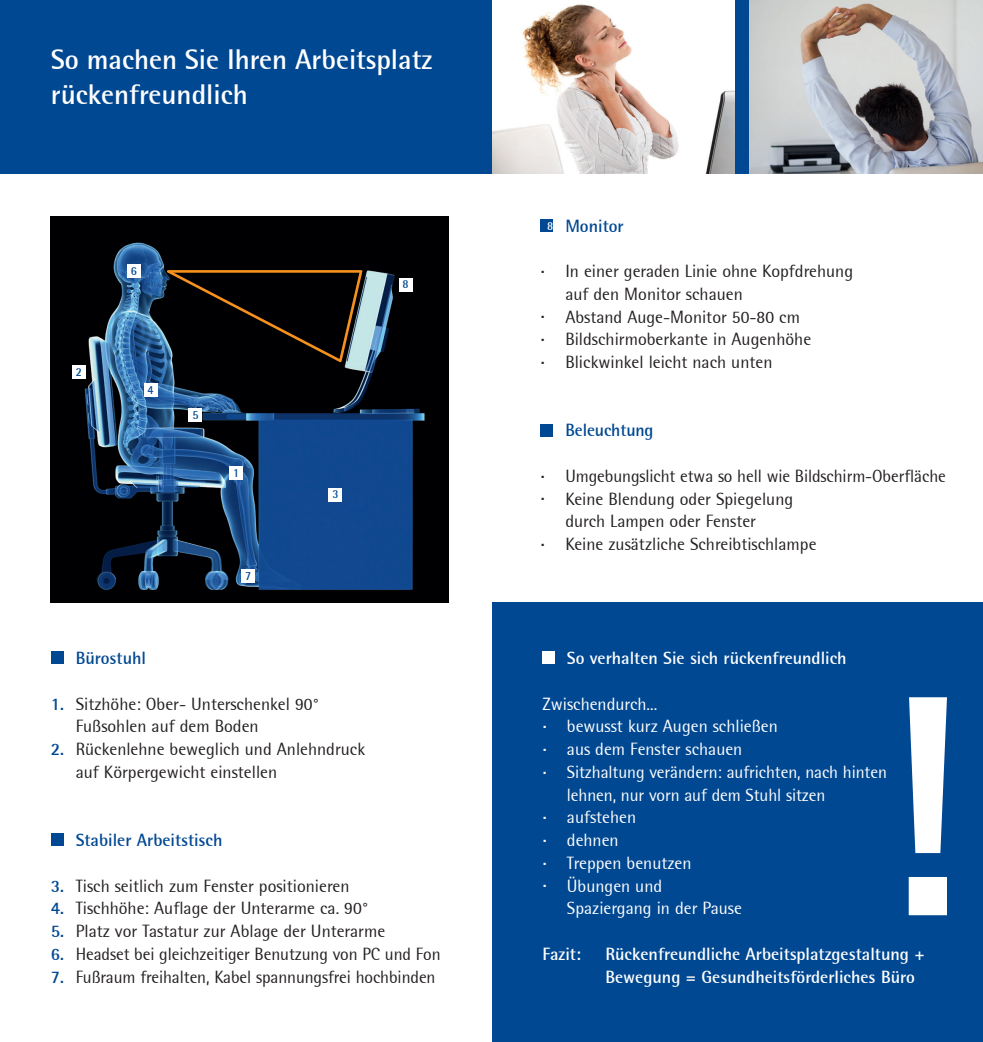
<style>
.page{position:relative;width:983px;height:1042px;background:#fff}
.page>*{position:absolute;margin:0;border:0;box-sizing:border-box;transform-origin:0 0}
.t1{font:700 28px/35px "Rotis Semi Sans";color:#fff}
.t2{font:17.5px/22.8px "Rotis Semi Sans";color:#231f20}
.t3{font:17.5px "Rotis Semi Sans";color:#fff}
.t4{font:700 17.5px/22.8px "Rotis Semi Sans";color:#fff}
.t5{font:700 17.5px "Rotis Semi Sans";color:#014892}
.t6{font:700 12.25px "Rotis Semi Sans";color:#014892;scale:.93 1}
.t7{font:700 12.25px "Rotis Semi Sans";color:#fff;scale:.93 1}
.s1{font-weight:700;color:#014892}
.s2{font-size:22.75px}
</style>
<div class="page">
<div style="left:492px;top:603px;width:490px;height:439px;background:#014892"></div>
<img style="left:51px;top:216px;width:397px;height:387px">
<div style="left:0;top:0;width:982px;height:174px;background:#014892"></div>
<div style="left:540px;top:219px;width:12px;height:13px;background:#014892"></div>
<div style="left:540px;top:424px;width:12px;height:12px;background:#014892"></div>
<div style="left:51px;top:651px;width:12px;height:13px;background:#014892"></div>
<div style="left:51px;top:833px;width:12px;height:13px;background:#014892"></div>
<div style="left:542px;top:651px;width:12px;height:13px;background:#fff"></div>
<img style="left:749px;top:0;width:233px;height:174px">
<svg style="left:229px;top:467px;width:14px;height:13px"></svg>
<svg style="left:72px;top:366px;width:14px;height:13px"></svg>
<svg style="left:329px;top:488px;width:13px;height:13px"></svg>
<svg style="left:144px;top:384px;width:13px;height:13px"></svg>
<svg style="left:189px;top:408px;width:13px;height:13px"></svg>
<svg style="left:127px;top:265px;width:13px;height:13px"></svg>
<svg style="left:399px;top:278px;width:13px;height:13px"></svg>
<img style="left:492px;top:0;width:242px;height:174px">
<svg style="left:908px;top:697px;width:38px;height:218px"></svg>
<svg style="left:241px;top:570px;width:14px;height:13px"></svg>
<svg style="left:166px;top:268px;width:198px;height:96px;background:#17120e"></svg>
<h1 class="t1" style="left:51px;top:42px;width:383px">So machen Sie Ihren Arbeitsplatz rückenfreundlich</h1>
<p class="t6" style="left:76px;top:364px;width:8px">2</p>
<p class="t6" style="left:131px;top:264px;width:8px">6</p>
<p class="t6" style="left:147px;top:382px;width:8px">4</p>
<p class="t6" style="left:192px;top:407px;width:8px">5</p>
<p class="t6" style="left:233px;top:466px;width:8px">1</p>
<p class="t6" style="left:245px;top:568px;width:8px">7</p>
<p class="t6" style="left:332px;top:487px;width:8px">3</p>
<p class="t5" style="left:76px;top:647px;width:72px">Bürostuhl</p>
<p class="t2" style="left:76px;top:692px;width:244px;text-indent:-25px"><span class="s1">1.</span> Sitzhöhe: Ober- Unterschenkel 90°<br>Fußsohlen auf dem Boden</p>
<p class="t2" style="left:76px;top:737px;width:291px;text-indent:-25px"><span class="s1">2.</span> Rückenlehne beweglich und Anlehndruck auf Körpergewicht einstellen</p>
<p class="t6" style="left:402px;top:277px;width:8px">8</p>
<p class="t5" style="left:76px;top:829px;width:148px">Stabiler Arbeitstisch</p>
<p class="t2" style="left:51px;top:874px;width:300px"><span class="s1">3.</span> Tisch seitlich zum Fenster positionieren</p>
<p class="t2" style="left:51px;top:897px;width:318px"><span class="s1">4.</span> Tischhöhe: Auflage der Unterarme ca. 90°</p>
<p class="t2" style="left:51px;top:919px;width:336px"><span class="s1">5.</span> Platz vor Tastatur zur Ablage der Unterarme</p>
<p class="t2" style="left:51px;top:942px;width:391px"><span class="s1">6.</span> Headset bei gleichzeitiger Benutzung von PC und Fon</p>
<p class="t2" style="left:51px;top:965px;width:386px"><span class="s1">7.</span> Fußraum freihalten, Kabel spannungsfrei hochbinden</p>
<p class="t5" style="left:565px;top:215px;width:60px">Monitor</p>
<p class="t2" style="left:540px;top:260px;width:314px"><span class="s2">·</span> In einer geraden Linie ohne Kopfdrehung</p>
<p class="t2" style="left:565px;top:282px;width:179px">auf den Monitor schauen</p>
<p class="t2" style="left:540px;top:305px;width:261px"><span class="s2">·</span> Abstand Auge-Monitor 50-80 cm</p>
<p class="t2" style="left:540px;top:328px;width:272px"><span class="s2">·</span> Bildschirmoberkante in Augenhöhe</p>
<p class="t2" style="left:540px;top:351px;width:233px"><span class="s2">·</span> Blickwinkel leicht nach unten</p>
<p class="t7" style="left:547px;top:218px;width:8px">8</p>
<p class="t5" style="left:565px;top:420px;width:90px">Beleuchtung</p>
<p class="t2" style="left:540px;top:464px;width:407px"><span class="s2">·</span> Umgebungslicht etwa so hell wie Bildschirm-Oberfläche</p>
<p class="t2" style="left:540px;top:487px;width:254px"><span class="s2">·</span> Keine Blendung oder Spiegelung</p>
<p class="t2" style="left:565px;top:510px;width:192px">durch Lampen oder Fenster</p>
<p class="t2" style="left:540px;top:533px;width:277px"><span class="s2">·</span> Keine zusätzliche Schreibtischlampe</p>
<p class="t4" style="left:566px;top:646px;width:281px">So verhalten Sie sich rückenfreundlich</p>
<p class="t3" style="left:542px;top:693px;width:116px">Zwischendurch...</p>
<p class="t3" style="left:542px;top:716px;width:237px"><span class="s2">·</span> bewusst kurz Augen schließen</p>
<p class="t3" style="left:542px;top:739px;width:201px"><span class="s2">·</span> aus dem Fenster schauen</p>
<p class="t3" style="left:542px;top:761px;width:346px"><span class="s2">·</span> Sitzhaltung verändern: aufrichten, nach hinten</p>
<p class="t3" style="left:566px;top:784px;width:260px">lehnen, nur vorn auf dem Stuhl sitzen</p>
<p class="t3" style="left:542px;top:807px;width:95px"><span class="s2">·</span> aufstehen</p>
<p class="t3" style="left:542px;top:830px;width:78px"><span class="s2">·</span> dehnen</p>
<p class="t3" style="left:542px;top:852px;width:151px"><span class="s2">·</span> Treppen benutzen</p>
<p class="t3" style="left:542px;top:875px;width:121px"><span class="s2">·</span> Übungen und</p>
<p class="t3" style="left:566px;top:898px;width:176px">Spaziergang in der Pause</p>
<p class="t4" style="left:542px;top:942px;width:40px">Fazit:</p>
<p class="t4" style="left:605px;top:942px;width:321px">Rückenfreundliche Arbeitsplatzgestaltung +<br>Bewegung = Gesundheitsförderliches Büro</p>
</div>
